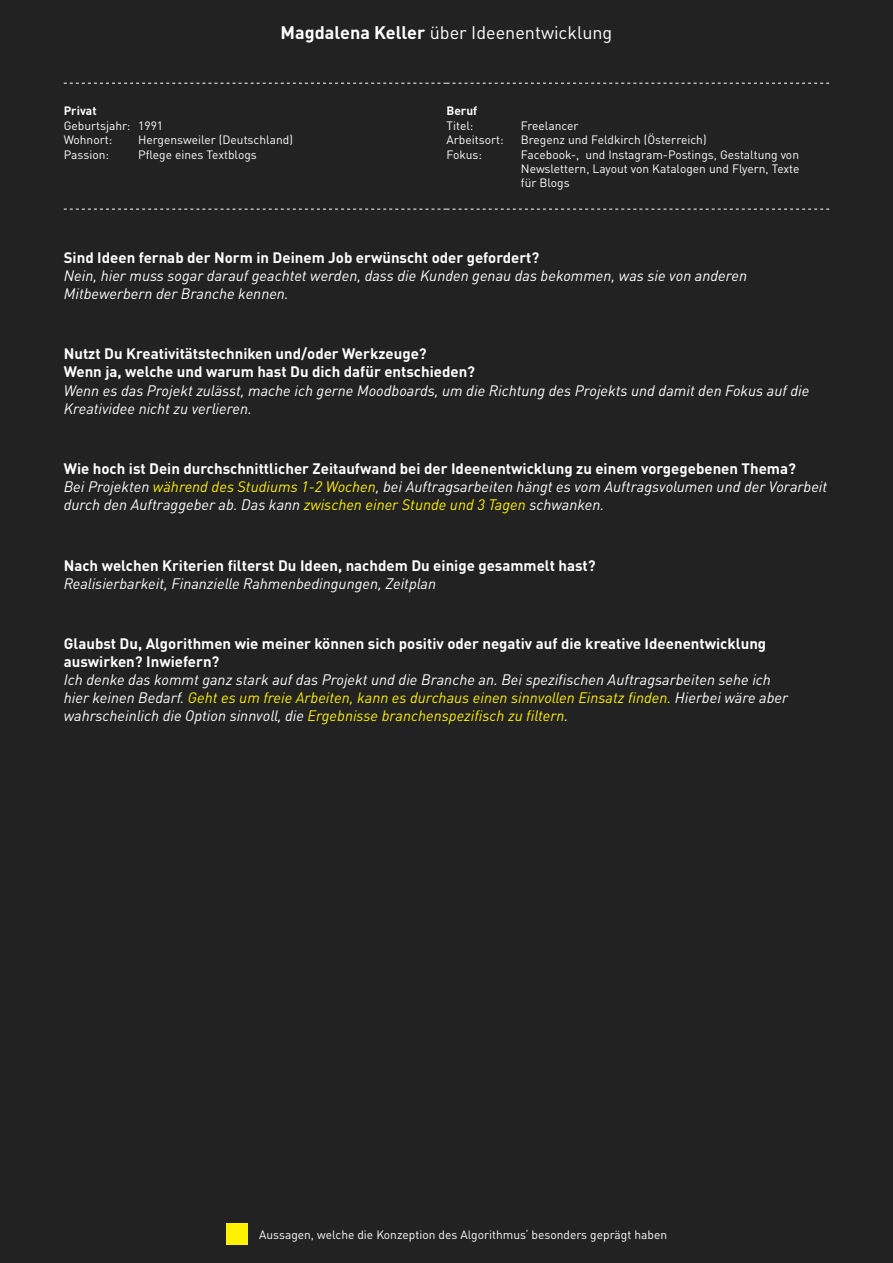
<style>
.page{position:relative;width:893px;height:1263px;background:#222}
.page>*{position:absolute;margin:0;border:0;box-sizing:border-box;transform-origin:0 0}
.t1{font:18px "DIN Pro";color:#fff}
.Interview_Antwort{font:italic 15px/18px "DIN Pro";color:#fff}
.Interview_Frage{font:700 15px/18px "DIN Pro";color:#fff}
.Intro{font:12px/14.4px "DIN Pro";color:#fff}
.s1{font-weight:700}
.s2{color:#fff101}
</style>
<div class="page">
<div style="left:226px;top:1224px;width:21px;height:21px;background:#fff101"></div>
<svg style="left:64px;top:83px;width:765px;height:1px"></svg>
<svg style="left:64px;top:209px;width:765px;height:1px"></svg>
<p class="t1" style="left:281px;top:18px;width:333px"><span class="s1">Magdalena Keller</span> über Ideenentwicklung</p>
<p class="Intro" style="left:64px;top:103px;width:101px"><span class="s1">Privat<br></span>Geburtsjahr: 1991<br>Wohnort:</p>
<p class="Intro" style="left:138px;top:132px;width:156px">Hergensweiler (Deutschland)</p>
<p class="Intro" style="left:64px;top:146px;width:47px">Passion:</p>
<p class="Intro" style="left:138px;top:146px;width:120px">Pflege eines Textblogs</p>
<p class="Intro" style="left:446px;top:103px;width:32px"><span class="s1">Beruf<br></span>Titel:</p>
<p class="Intro" style="left:521px;top:117px;width:59px">Freelancer</p>
<p class="Intro" style="left:446px;top:132px;width:59px">Arbeitsort:</p>
<p class="Intro" style="left:521px;top:132px;width:187px">Bregenz und Feldkirch (Österreich)</p>
<p class="Intro" style="left:446px;top:146px;width:37px">Fokus:</p>
<p class="Intro" style="left:521px;top:146px;width:280px;text-align:justify">Facebook-, und Instagram-Postings, Gestaltung von Newslettern, Layout von Katalogen und Flyern, Texte für Blogs</p>
<p class="Interview_Frage" style="left:64px;top:247px;width:477px">Sind Ideen fernab der Norm in Deinem Job erwünscht oder gefordert?</p>
<p class="Interview_Antwort" style="left:64px;top:265px;width:685px">Nein, hier muss sogar darauf geachtet werden, dass die Kunden genau das bekommen, was sie von anderen<br>Mitbewerbern der Branche kennen.</p>
<p class="Interview_Frage" style="left:64px;top:343px;width:364px">Nutzt Du Kreativitätstechniken und/oder Werkzeuge?</p>
<p class="Interview_Frage" style="left:64px;top:361px;width:413px">Wenn ja, welche und warum hast Du dich dafür entschieden?</p>
<p class="Interview_Antwort" style="left:64px;top:380px;width:747px">Wenn es das Projekt zulässt, mache ich gerne Moodboards, um die Richtung des Projekts und damit den Fokus auf die<br>Kreatividee nicht zu verlieren.</p>
<p class="Interview_Frage" style="left:64px;top:458px;width:734px">Wie hoch ist Dein durchschnittlicher Zeitaufwand bei der Ideenentwicklung zu einem vorgegebenen Thema?</p>
<p class="Interview_Antwort" style="left:64px;top:476px;width:765px">Bei Projekten <span class="s2">während des Studiums 1-2 Wochen</span>, bei Auftragsarbeiten hängt es vom Auftragsvolumen und der Vorarbeit durch den Auftraggeber ab. Das kann <span class="s2">zwischen einer Stunde und 3 Tagen</span> schwanken.</p>
<p class="Interview_Frage" style="left:64px;top:554px;width:533px">Nach welchen Kriterien filterst Du Ideen, nachdem Du einige gesammelt hast?</p>
<p class="Interview_Antwort" style="left:64px;top:573px;width:374px">Realisierbarkeit, Finanzielle Rahmenbedingungen, Zeitplan</p>
<p class="Interview_Frage" style="left:64px;top:633px;width:704px">Glaubst Du, Algorithmen wie meiner können sich positiv oder negativ auf die kreative Ideenentwicklung auswirken? Inwiefern?</p>
<p class="Interview_Antwort" style="left:64px;top:669px;width:726px">Ich denke das kommt ganz stark auf das Projekt und die Branche an. Bei spezifischen Auftragsarbeiten sehe ich hier keinen Bedarf. <span class="s2">Geht es um freie Arbeiten, kann es durchaus einen sinnvollen Einsatz finden.</span> Hierbei wäre aber wahrscheinlich die Option sinnvoll, die <span class="s2">Ergebnisse branchenspezifisch zu filtern</span>.</p>
<p class="Intro" style="left:259px;top:1226px;width:409px">Aussagen, welche die Konzeption des Algorithmus‘ besonders geprägt haben</p>
</div>
